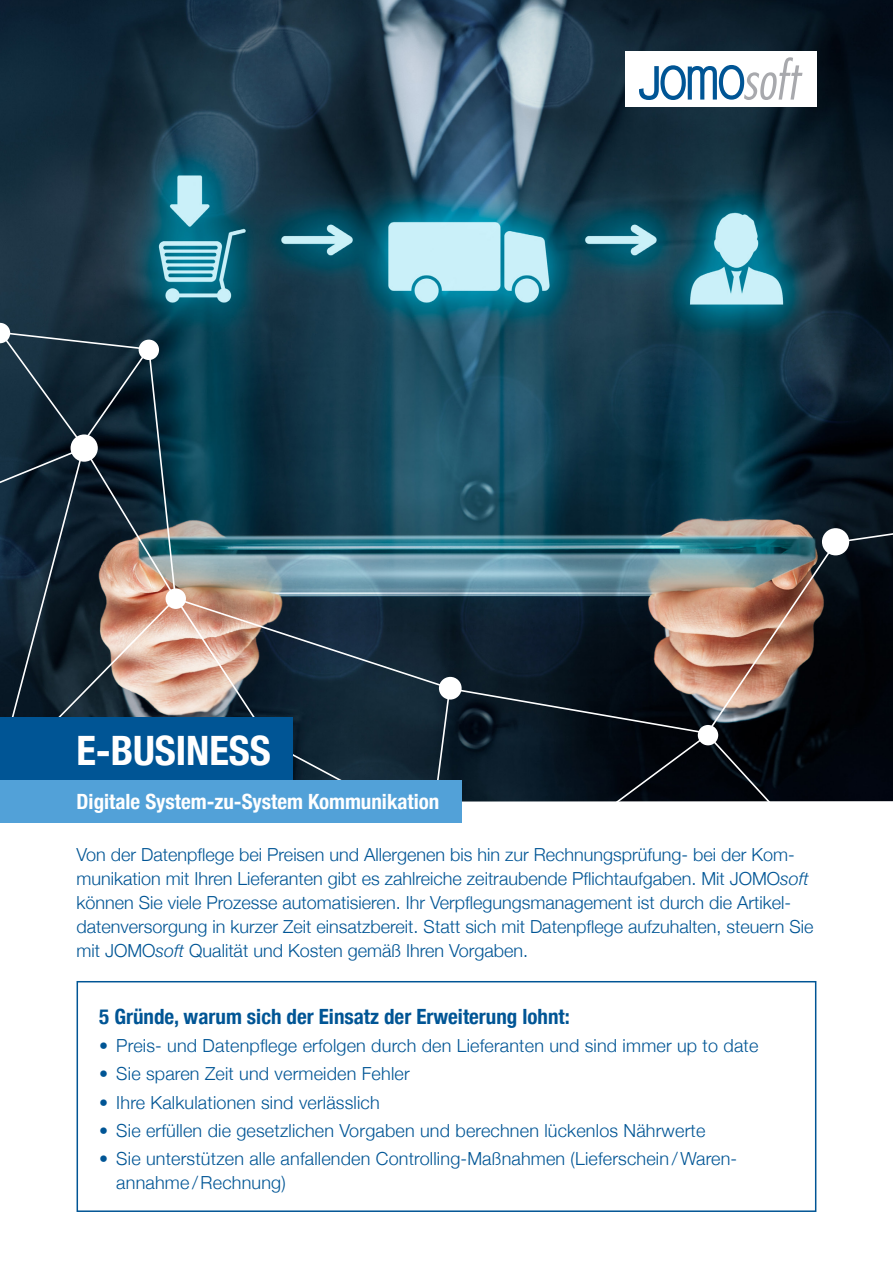
<style>
.page{position:relative;width:893px;height:1263px;background:#fff}
.page>*{position:absolute;margin:0;border:0;box-sizing:border-box;transform-origin:0 0}
.t1{font:700 condensed 40.5px "Helvetica Neue";color:#fff}
.t2{font:700 condensed 21px "Helvetica Neue";color:#005595}
.t3{font:700 condensed 21px "Helvetica Neue";color:#fff}
.t4{font:300 18px/24px "Helvetica Neue";color:#005595}
.s1{font-style:italic}
</style>
<div class="page">
<img style="left:0;top:0;width:893px;height:323px">
<img style="left:0;top:323px;width:893px;height:500px">
<div style="left:625px;top:51px;width:191px;height:55px;background:#fff"></div>
<svg style="left:639px;top:57px;width:163px;height:43px"></svg>
<div style="left:0;top:717px;width:292px;height:64px;background:#005595"></div>
<div style="left:0;top:781px;width:461px;height:42px;background:#52a1d8"></div>
<div style="left:77px;top:981px;width:739px;height:231px;border:2px solid #005595"></div>
<h1 class="t1" style="left:77px;top:717px;width:196px">E-BUSINESS</h1>
<p class="t3" style="left:77px;top:784px;width:364px">Digitale System-zu-System Kommunikation</p>
<p class="t4" style="left:77px;top:841px;width:738px">Von der Datenpflege bei Preisen und Allergenen bis hin zur Rechnungsprüfung- bei der Kom&shy;munikation mit Ihren Lieferanten gibt es zahlreiche zeitraubende Pflichtaufgaben. Mit JOMO<span class="s1">soft </span>können Sie viele Prozesse automatisieren. Ihr Verpflegungsmanagement ist durch die Artikel&shy;datenversorgung in kurzer Zeit einsatzbereit. Statt sich mit Datenpflege aufzuhalten, steuern Sie mit JOMO<span class="s1">soft</span> Qualität und Kosten gemäß Ihren Vorgaben.</p>
<p class="t2" style="left:99px;top:999px;width:472px">5 Gründe, warum sich der Einsatz der Erweiterung lohnt:</p>
<p class="t4" style="left:99px;top:1032px;width:661px">• Preis- und Datenpflege erfolgen durch den Lieferanten und sind immer up to date</p>
<p class="t4" style="left:99px;top:1061px;width:312px">• Sie sparen Zeit und vermeiden Fehler</p>
<p class="t4" style="left:99px;top:1089px;width:282px">• Ihre Kalkulationen sind verlässlich</p>
<p class="t4" style="left:99px;top:1117px;width:608px">• Sie erfüllen die gesetzlichen Vorgaben und berechnen lückenlos Nährwerte</p>
<p class="t4" style="left:116px;top:1145px;width:620px;text-indent:-17px">• Sie unterstützen alle anfallenden Controlling-Maßnahmen (Lieferschein /Waren&shy;annahme /Rechnung)</p>
</div>
